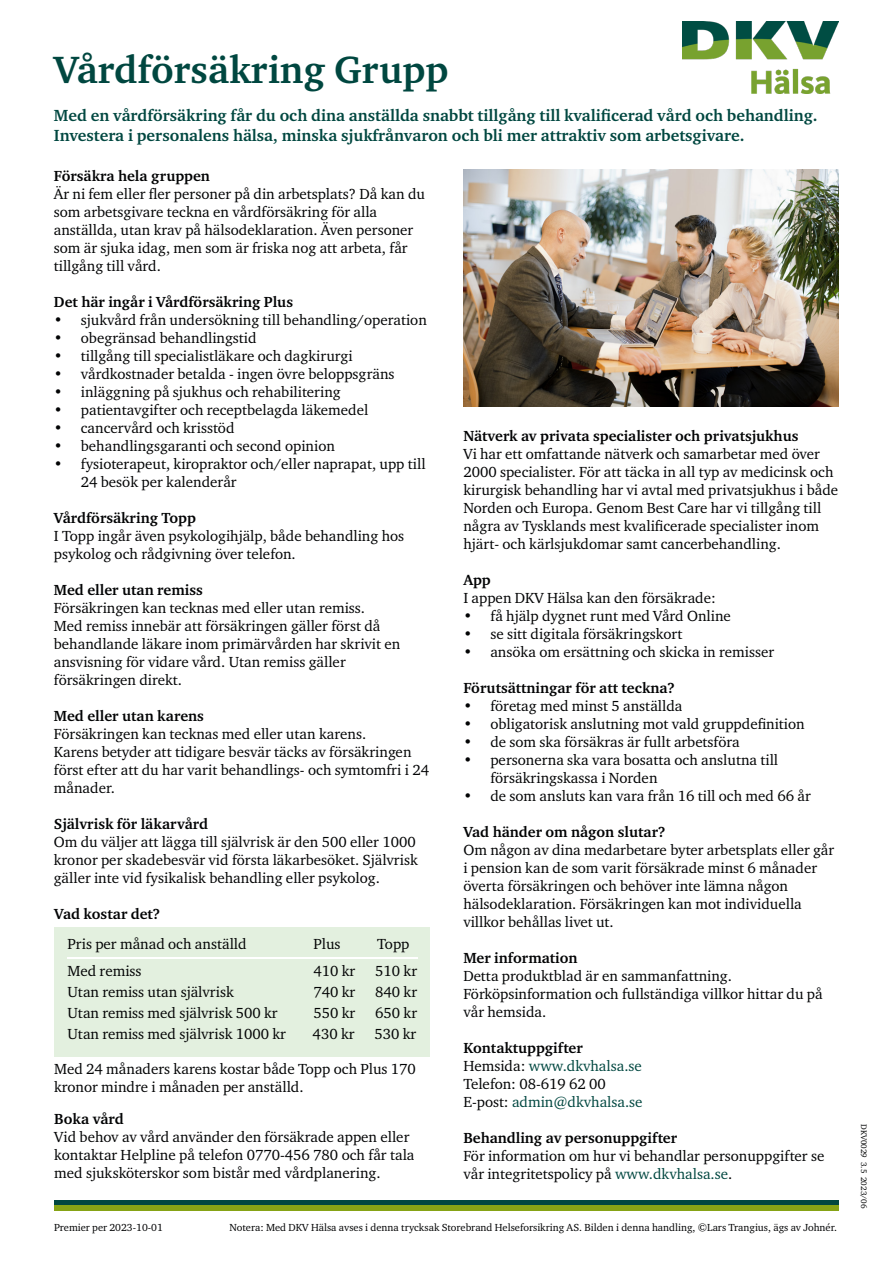
<style>
.page{position:relative;width:893px;height:1263px;background:#fff}
.page>*{position:absolute;margin:0;border:0;box-sizing:border-box;transform-origin:0 0}
.t1{font:700 39px "Charter ITC Std";color:#004740}
.t2{font:700 16.5px/19.8px "Charter ITC Std";color:#004740}
.t3{font:15px/18px "Charter ITC Std";color:#020304}
.t4{font:700 15px "Charter ITC Std";color:#020304}
.t5{font:15px "Charter ITC Std";color:#004740}
.t6{font:10.5px "Charter ITC Std";color:#020304}
.t7{font:8.25px "Charter ITC Std";color:#020304}
.s1{color:#020304}
.s2{color:#004740}
</style>
<div class="page">
<div style="left:54px;top:1200px;width:785px;height:5px;background:#004740"></div>
<div style="left:54px;top:1205px;width:785px;height:5px;background:#86a315"></div>
<img style="left:463px;top:170px;width:376px;height:236px">
<div style="left:54px;top:927px;width:375px;height:129px;background:#e3f0df"></div>
<hr style="left:67px;top:957px;width:351px;height:2px;background:#fff">
<img style="left:683px;top:21px;width:155px;height:73px">
<p class="t1" style="left:54px;top:45px;width:396px">Vårdförsäkring Grupp</p>
<p class="t2" style="left:54px;top:105px;width:765px">Med en vårdförsäkring får du och dina anställda snabbt tillgång till kvalificerad vård och behandling.<br>Investera i personalens hälsa, minska sjukfrånvaron och bli mer attraktiv som arbetsgivare.</p>
<p class="t4" style="left:54px;top:166px;width:158px">Försäkra hela gruppen</p>
<p class="t3" style="left:54px;top:184px;width:373px">Är ni fem eller fler personer på din arbetsplats? Då kan du som arbetsgivare teckna en vårdförsäkring för alla</p>
<p class="t3" style="left:54px;top:220px;width:361px">anställda, utan krav på hälsodeklaration. Även personer som är sjuka idag, men som är friska nog att arbeta, får tillgång till vård.</p>
<p class="t4" style="left:54px;top:292px;width:241px">Det här ingår i Vårdförsäkring Plus</p>
<p class="t3" style="left:54px;top:310px;width:375px">• sjukvård från undersökning till behandling/operation</p>
<p class="t3" style="left:54px;top:328px;width:204px">• obegränsad behandlingstid</p>
<p class="t3" style="left:54px;top:346px;width:300px">• tillgång till specialistläkare och dagkirurgi</p>
<p class="t3" style="left:54px;top:364px;width:342px">• vårdkostnader betalda - ingen övre beloppsgräns</p>
<p class="t3" style="left:54px;top:382px;width:288px">• inläggning på sjukhus och rehabilitering</p>
<p class="t3" style="left:54px;top:400px;width:316px">• patientavgifter och receptbelagda läkemedel</p>
<p class="t3" style="left:54px;top:418px;width:182px">• cancervård och krisstöd</p>
<p class="t3" style="left:54px;top:436px;width:283px">• behandlingsgaranti och second opinion</p>
<p class="t3" style="left:81px;top:454px;width:346px;text-indent:-27px">• fysioterapeut, kiropraktor och/eller naprapat, upp till<br>24 besök per kalenderår</p>
<p class="t4" style="left:54px;top:508px;width:144px">Vårdförsäkring Topp</p>
<p class="t3" style="left:54px;top:526px;width:352px">I Topp ingår även psykologihjälp, både behandling hos psykolog och rådgivning över telefon.</p>
<p class="t4" style="left:54px;top:580px;width:150px">Med eller utan remiss</p>
<p class="t3" style="left:54px;top:598px;width:313px">Försäkringen kan tecknas med eller utan remiss.</p>
<p class="t3" style="left:54px;top:616px;width:348px">Med remiss innebär att försäkringen gäller först då behandlande läkare inom primärvården har skrivit en ansvisning för vidare vård. Utan remiss gäller</p>
<p class="t3" style="left:54px;top:670px;width:130px">försäkringen direkt.</p>
<p class="t4" style="left:54px;top:706px;width:152px">Med eller utan karens</p>
<p class="t3" style="left:54px;top:724px;width:314px">Försäkringen kan tecknas med eller utan karens.</p>
<p class="t3" style="left:54px;top:742px;width:377px">Karens betyder att tidigare besvär täcks av försäkringen först efter att du har varit behandlings- och symtomfri i 24 månader.</p>
<p class="t4" style="left:54px;top:814px;width:156px">Självrisk för läkarvård</p>
<p class="t3" style="left:54px;top:832px;width:366px">Om du väljer att lägga till självrisk är den 500 eller 1000 kronor per skadebesvär vid första läkarbesöket. Självrisk gäller inte vid fysikalisk behandling eller psykolog.</p>
<p class="t4" style="left:54px;top:904px;width:107px">Vad kostar det?</p>
<p class="t3" style="left:67px;top:935px;width:181px">Pris per månad och anställd</p>
<p class="t3" style="left:313px;top:935px;width:29px">Plus</p>
<p class="t3" style="left:377px;top:935px;width:34px">Topp</p>
<p class="t3" style="left:67px;top:962px;width:76px">Med remiss</p>
<p class="t3" style="left:313px;top:962px;width:43px">410 kr</p>
<p class="t3" style="left:375px;top:962px;width:43px">510 kr</p>
<p class="t3" style="left:67px;top:983px;width:168px">Utan remiss utan självrisk</p>
<p class="t3" style="left:313px;top:983px;width:43px">740 kr</p>
<p class="t3" style="left:375px;top:983px;width:43px">840 kr</p>
<p class="t3" style="left:67px;top:1004px;width:212px">Utan remiss med självrisk 500 kr</p>
<p class="t3" style="left:313px;top:1004px;width:43px">550 kr</p>
<p class="t3" style="left:375px;top:1004px;width:43px">650 kr</p>
<p class="t3" style="left:67px;top:1025px;width:220px">Utan remiss med självrisk 1000 kr</p>
<p class="t3" style="left:313px;top:1025px;width:43px">430 kr</p>
<p class="t3" style="left:374px;top:1025px;width:43px">530 kr</p>
<p class="t3" style="left:54px;top:1059px;width:363px">Med 24 månaders karens kostar både Topp och Plus 170</p>
<p class="t3" style="left:54px;top:1077px;width:251px">kronor mindre i månaden per anställd.</p>
<p class="t4" style="left:54px;top:1109px;width:71px">Boka vård</p>
<p class="t3" style="left:54px;top:1128px;width:362px">Vid behov av vård använder den försäkrade appen eller kontaktar Helpline på telefon 0770-456 780 och får tala med sjuksköterskor som bistår med vårdplanering.</p>
<p class="t4" style="left:463px;top:426px;width:337px">Nätverk av privata specialister och privatsjukhus</p>
<p class="t3" style="left:463px;top:444px;width:376px">Vi har ett omfattande nätverk och samarbetar med över 2000 specialister. För att täcka in all typ av medicinsk och kirurgisk behandling har vi avtal med privatsjukhus i både Norden och Europa. Genom Best Care har vi tillgång till några av Tysklands mest kvalificerade specialister inom hjärt- och kärlsjukdomar samt cancerbehandling.</p>
<p class="t4" style="left:463px;top:570px;width:29px">App</p>
<p class="t3" style="left:463px;top:588px;width:254px">I appen DKV Hälsa kan den försäkrade:</p>
<p class="t3" style="left:463px;top:606px;width:269px">• få hjälp dygnet runt med Vård Online</p>
<p class="t3" style="left:463px;top:624px;width:221px">• se sitt digitala försäkringskort</p>
<p class="t3" style="left:463px;top:642px;width:312px">• ansöka om ersättning och skicka in remisser</p>
<p class="t4" style="left:463px;top:678px;width:213px">Förutsättningar för att teckna?</p>
<p class="t3" style="left:463px;top:696px;width:221px">• företag med minst 5 anställda</p>
<p class="t3" style="left:463px;top:714px;width:343px">• obligatorisk anslutning mot vald gruppdefinition</p>
<p class="t3" style="left:463px;top:732px;width:278px">• de som ska försäkras är fullt arbetsföra</p>
<p class="t3" style="left:490px;top:750px;width:289px;text-indent:-27px">• personerna ska vara bosatta och anslutna till försäkringskassa i Norden</p>
<p class="t3" style="left:463px;top:786px;width:349px">• de som ansluts kan vara från 16 till och med 66 år</p>
<p class="t4" style="left:463px;top:822px;width:203px">Vad händer om någon slutar?</p>
<p class="t3" style="left:463px;top:840px;width:372px">Om någon av dina medarbetare byter arbetsplats eller går i pension kan de som varit försäkrade minst 6 månader överta försäkringen och behöver inte lämna någon</p>
<p class="t3" style="left:463px;top:894px;width:340px">hälsodeklaration. Försäkringen kan mot individuella villkor behållas livet ut.</p>
<p class="t4" style="left:463px;top:948px;width:116px">Mer information</p>
<p class="t3" style="left:463px;top:966px;width:270px">Detta produktblad är en sammanfattning.</p>
<p class="t3" style="left:463px;top:984px;width:361px">Förköpsinformation och fullständiga villkor hittar du på vår hemsida.</p>
<p class="t4" style="left:463px;top:1038px;width:121px">Kontaktuppgifter</p>
<p class="t5" style="left:463px;top:1056px;width:180px"><span class="s1">Hemsida:</span> www.dkvhalsa.se</p>
<p class="t3" style="left:463px;top:1074px;width:144px">Telefon: 08-619 62 00</p>
<p class="t5" style="left:463px;top:1092px;width:181px"><span class="s1">E-post:</span> admin@dkvhalsa.se</p>
<p class="t4" style="left:463px;top:1128px;width:215px">Behandling av personuppgifter</p>
<p class="t3" style="left:463px;top:1146px;width:362px">För information om hur vi behandlar personuppgifter se vår integritetspolicy på <span class="s2">www.dkvhalsa.se</span>.</p>
<p class="t6" style="left:54px;top:1221px;width:110px">Premier per 2023-10-01</p>
<p class="t6" style="left:230px;top:1221px;width:609px">Notera: Med DKV Hälsa avses i denna trycksak Storebrand Helseforsikring AS. Bilden i denna handling, ©Lars Trangius, ägs av Johnér.</p>
<p class="t7" style="left:869px;top:1124px;width:86px;rotate:90deg">DKV0029 3.5 2023/06</p>
</div>
